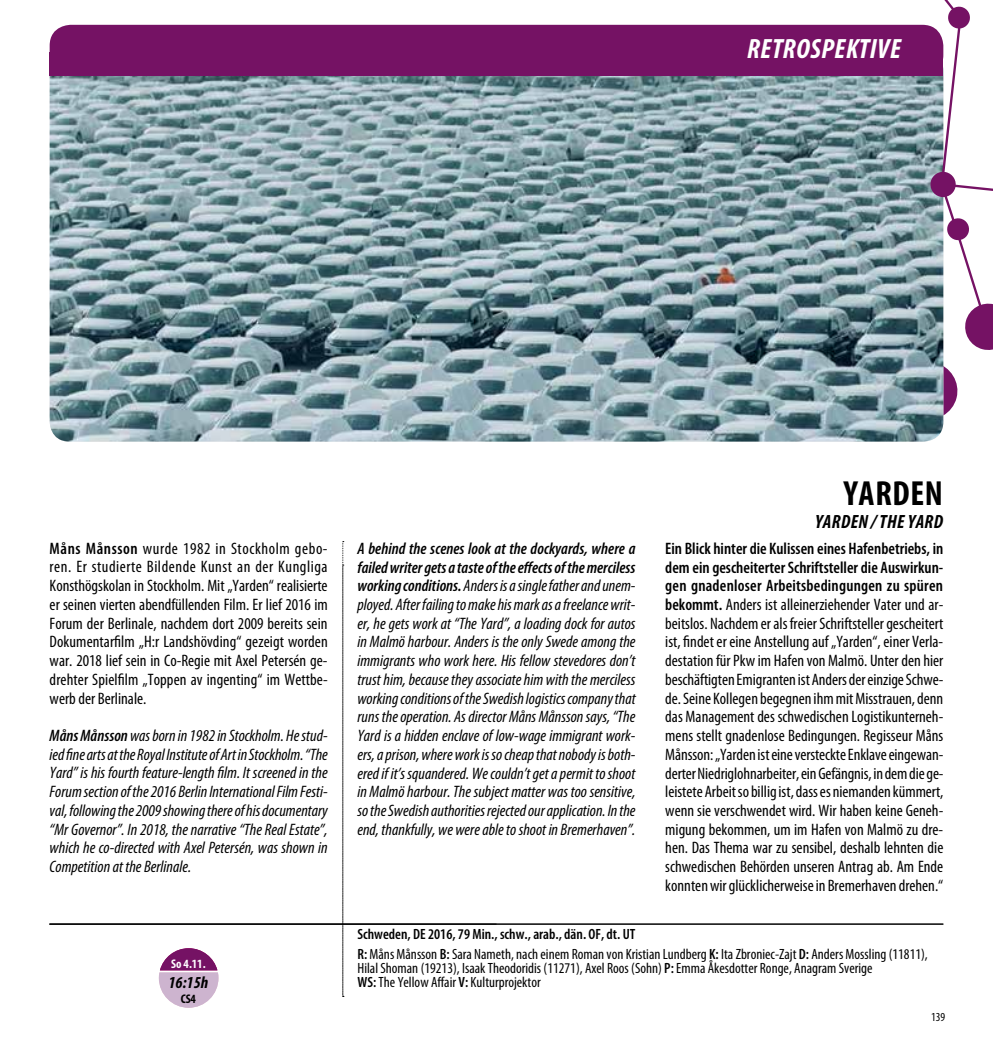
<style>
.page{position:relative;width:993px;height:1042px;background:#fff}
.page>*{position:absolute;margin:0;border:0;box-sizing:border-box;transform-origin:0 0}
.t1{font:700 condensed 35px "Myriad Pro";letter-spacing:.02em;color:#000}
.t2{font:italic 700 condensed 28px "Myriad Pro";letter-spacing:.02em;color:#fff}
.t3{font:italic 700 condensed 19.25px "Myriad Pro";letter-spacing:.02em;color:#000}
.t4{font:italic 700 condensed 16.8px "Myriad Pro";color:#000}
.t5{font:condensed 16.62px/18.7px "Myriad Pro";color:#000;text-align:justify}
.t6{font:italic condensed 16.62px/18.7px "Myriad Pro";color:#000;text-align:justify}
.t7{font:condensed 14.88px/19.8px "Myriad Pro";color:#000}
.t8{font:700 condensed 12.6px "Myriad Pro";color:#fff}
.t9{font:700 condensed 12.6px "Myriad Pro";color:#000}
.t10{font:condensed 12.25px "Myriad Pro";color:#000}
.s1{font-weight:600}
</style>
<div class="page">
<hr style="left:49px;top:924px;width:447px;height:1px;background:#000">
<hr style="left:50px;top:924px;width:893px;height:1px;background:#000">
<svg style="left:342px;top:541px;width:2px;height:456px"></svg>
<svg style="left:943px;top:358px;width:15px;height:65px"></svg>
<img style="left:50px;top:76px;width:893px;height:365px">
<div style="left:50px;top:25px;width:893px;height:51px;background:#751264;border-radius:21px"></div>
<div style="left:50px;top:53px;width:893px;height:23px;background:#751264"></div>
<svg style="left:159px;top:948px;width:59px;height:60px"></svg>
<svg style="left:927px;top:0;width:65px;height:352px"></svg>
<h2 class="t2" style="left:747px;top:32px;width:155px">RETROSPEKTIVE</h2>
<p class="t5" style="left:50px;top:539px;width:279px"><span class="s1">Måns Månsson</span> wurde 1982 in Stockholm gebo&shy;ren. Er studierte Bildende Kunst an der Kungliga Konsthögskolan in Stockholm. Mit „Yarden“ realisierte er seinen vierten abendfüllenden Film. Er lief 2016 im Forum der Berlinale, nachdem dort 2009 bereits sein Dokumentarfilm „H:r Landshövding“ gezeigt worden war. 2018 lief sein in Co-Regie mit Axel Petersén ge&shy;drehter Spielfilm „Toppen av ingenting“ im Wettbe&shy;werb der Berlinale.</p>
<p class="t6" style="left:50px;top:726px;width:279px"><span class="s1">Måns Månsson</span> was born in 1982 in Stockholm. He stud&shy;ied fine arts at the Royal Institute of Art in Stockholm. “The Yard” is his fourth feature-length film. It screened in the Forum section of the 2016 Berlin International Film Festi&shy;val, following the 2009 showing there of his documentary “Mr Governor”. In 2018, the narrative “The Real Estate”, which he co-directed with Axel Petersén, was shown in Competition at the Berlinale.</p>
<p class="t8" style="left:171px;top:955px;width:36px">So 4.11.</p>
<p class="t4" style="left:175px;top:972px;width:9px">7</p>
<p class="t9" style="left:190px;top:990px;width:7px">2</p>
<p class="t4" style="left:168px;top:972px;width:42px">16:15h</p>
<p class="t9" style="left:181px;top:990px;width:17px">CS4</p>
<p class="t6" style="left:357px;top:539px;width:279px"><span class="s1">A behind the scenes look at the dockyards, where a failed writer gets a taste of the effects of the merciless working conditions.</span> Anders is a single father and unem&shy;ployed. After failing to make his mark as a freelance writ&shy;er, he gets work at “The Yard”, a loading dock for autos in Malmö harbour. Anders is the only Swede among the immigrants who work here. His fellow stevedores don’t trust him, because they associate him with the merciless working conditions of the Swedish logistics company that runs the operation. As director Måns Månsson says, “The Yard is a hidden enclave of low-wage immigrant work&shy;ers, a prison, where work is so cheap that nobody is both&shy;ered if it’s squandered. We couldn’t get a permit to shoot in Malmö harbour. The subject matter was too sensitive, so the Swedish authorities rejected our application. In the end, thankfully, we were able to shoot in Bremerhaven”.</p>
<h1 class="t1" style="left:843px;top:472px;width:101px">YARDEN</h1>
<p class="t3" style="left:814px;top:510px;width:129px">YARDEN / THE YARD</p>
<p class="t5" style="left:665px;top:539px;width:280px"><span class="s1">Ein Blick hinter die Kulissen eines Hafenbetriebs, in dem ein gescheiterter Schriftsteller die Auswirkun&shy;gen gnadenloser Arbeitsbedingungen zu spüren bekommt.</span> Anders ist alleinerziehender Vater und ar&shy;beitslos. Nachdem er als freier Schriftsteller gescheitert ist, findet er eine Anstellung auf „Yarden“, einer Verla&shy;destation für Pkw im Hafen von Malmö. Unter den hier beschäftigten Emigranten ist Anders der einzige Schwe&shy;de. Seine Kollegen begegnen ihm mit Misstrauen, denn das Management des schwedischen Logistikunterneh&shy;mens stellt gnadenlose Bedingungen. Regisseur Måns Månsson: „Yarden ist eine versteckte Enklave eingewan&shy;derter Niedriglohnarbeiter, ein Gefängnis, in dem die ge&shy;leistete Arbeit so billig ist, dass es niemanden kümmert, wenn sie verschwendet wird. Wir haben keine Geneh&shy;migung bekommen, um im Hafen von Malmö zu dre&shy;hen. Das Thema war zu sensibel, deshalb lehnten die schwedischen Behörden unseren Antrag ab. Am Ende konnten wir glücklicherweise in Bremerhaven drehen.“</p>
<p class="t7" style="left:357px;top:924px;width:571px"><span class="s1">Schweden, DE 2016, 79 Min., schw., arab., dän. OF, dt. UT<br>R:</span> Måns Månsson <span class="s1">B:</span> Sara Nameth, nach einem Roman von Kristian Lundberg <span class="s1">K:</span> Ita Zbroniec-Zajt <span class="s1">D:</span> Anders Mossling (11811),</p>
<p class="t7" style="left:357px;top:961px;width:516px;line-height:14px">Hilal Shoman (19213), Isaak Theodoridis (11271), Axel Roos (Sohn) <span class="s1">P:</span> Emma Åkesdotter Ronge, Anagram Sverige<br><span class="s1">WS:</span> The Yellow Affair <span class="s1">V:</span> Kulturprojektor</p>
<p class="t10" style="left:930px;top:1010px;width:16px">139</p>
</div>
